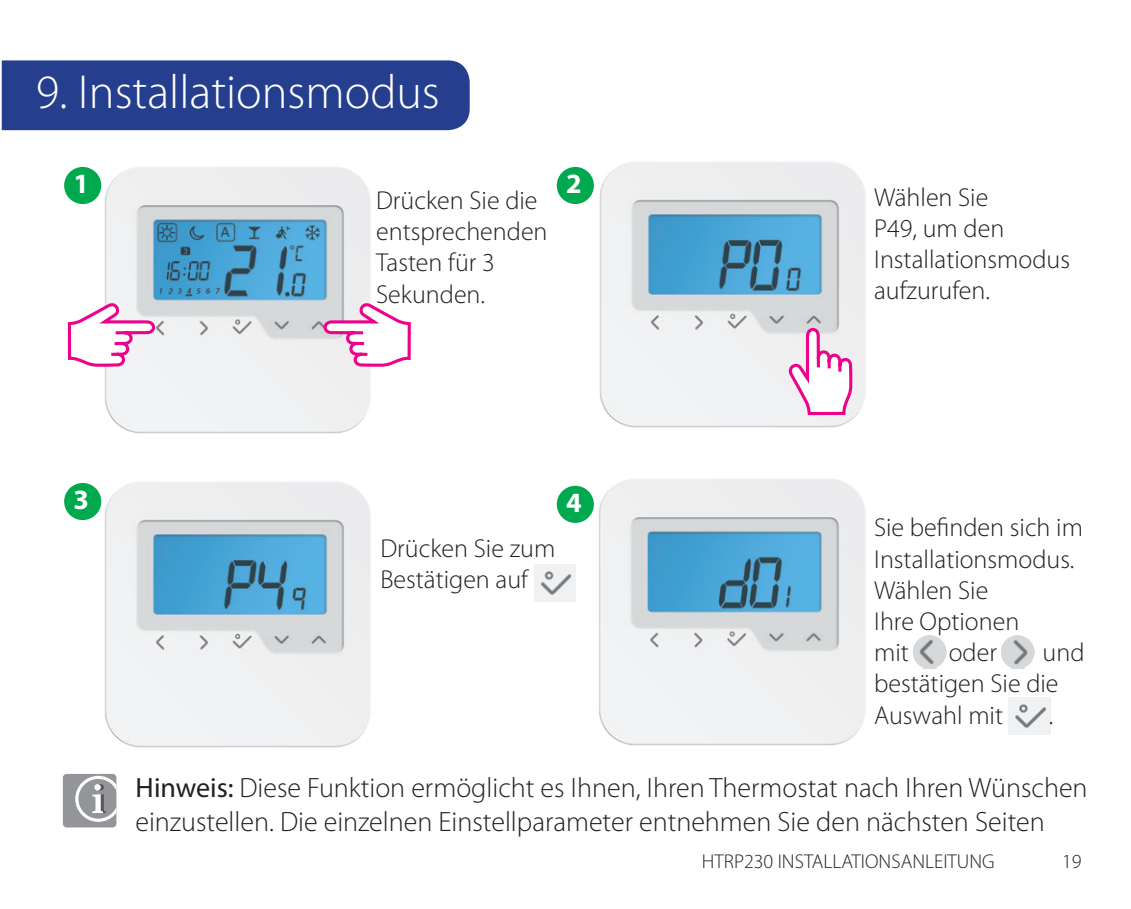
<style>
.page{position:relative;width:1131px;height:909px;background:#fff}
.page>*{position:absolute;margin:0;border:0;box-sizing:border-box;transform-origin:0 0}
.t1{font:300 48px "Myriad Pro";color:#fff}
.t2{font:300 28px/33.6px "Myriad Pro";color:#231f20}
.t3{font:700 28px "Myriad Pro";color:#fff}
.t4{font:300 26px/31.2px "Myriad Pro";color:#231f20}
.t5{font:300 20px "Myriad Pro";color:#231f20}
.s1{font-weight:400}
</style>
<div class="page">
<div style="left:2px;top:60px;width:467px;height:70px;background:#253f8e"></div>
<img style="left:587px;top:479px;width:278px;height:267px">
<img style="left:92px;top:482px;width:279px;height:266px">
<div style="left:64px;top:483px;width:37px;height:37px;background:#00a94e;border-radius:50%"></div>
<img style="left:92px;top:167px;width:279px;height:267px">
<img style="left:587px;top:162px;width:279px;height:266px">
<div style="left:64px;top:167px;width:37px;height:37px;background:#00a94e;border-radius:50%"></div>
<div style="left:556px;top:167px;width:38px;height:37px;background:#00a94e;border-radius:50%"></div>
<div style="left:556px;top:486px;width:38px;height:37px;background:#00a94e;border-radius:50%"></div>
<svg style="left:68px;top:303px;width:87px;height:64px"></svg>
<svg style="left:323px;top:303px;width:88px;height:64px"></svg>
<svg style="left:788px;top:328px;width:64px;height:87px"></svg>
<div style="left:63px;top:774px;width:53px;height:53px;background:#939598;border-radius:4px"></div>
<svg style="left:75px;top:774px;width:41px;height:48px"></svg>
<img style="left:534px;top:564px;width:41px;height:37px">
<img style="left:1008px;top:697px;width:42px;height:38px">
<img style="left:1001px;top:635px;width:33px;height:33px">
<img style="left:913px;top:636px;width:33px;height:32px">
<h1 class="t1" style="left:36px;top:66px;width:405px">9. Installationsmodus</h1>
<p class="t3" style="left:73px;top:166px;width:17px">1</p>
<p class="t3" style="left:566px;top:166px;width:17px">2</p>
<p class="t4" style="left:376px;top:185px;width:173px">Drücken Sie die entsprechenden<br>Tasten für 3<br>Sekunden.</p>
<p class="t3" style="left:73px;top:481px;width:17px">3</p>
<p class="t4" style="left:380px;top:533px;width:176px">Drücken Sie zum<br>Bestätigen auf</p>
<p class="t3" style="left:566px;top:484px;width:17px">4</p>
<p class="t4" style="left:874px;top:182px;width:197px">Wählen Sie<br>P49, um den<br>Installationsmodus aufzurufen.</p>
<p class="t4" style="left:874px;top:512px;width:210px">Sie befinden sich im<br>Installationsmodus.<br>Wählen Sie<br>Ihre Optionen<br>mit</p>
<p class="t4" style="left:874px;top:637px;width:212px;text-indent:168px">und bestätigen Sie die<br>Auswahl mit</p>
<p class="t4" style="left:1048px;top:700px;width:6px">.</p>
<p class="t4" style="left:948px;top:637px;width:50px">oder</p>
<p class="t2" style="left:135px;top:771px;width:953px"><span class="s1">Hinweis:</span> Diese Funktion ermöglicht es Ihnen, Ihren Thermostat nach Ihren Wünschen einzustellen. Die einzelnen Einstellparameter entnehmen Sie den nächsten Seiten</p>
<p class="t5" style="left:702px;top:850px;width:294px">HTRP230 INSTALLATIONSANLEITUNG</p>
<p class="t5" style="left:1062px;top:850px;width:21px">19</p>
</div>
